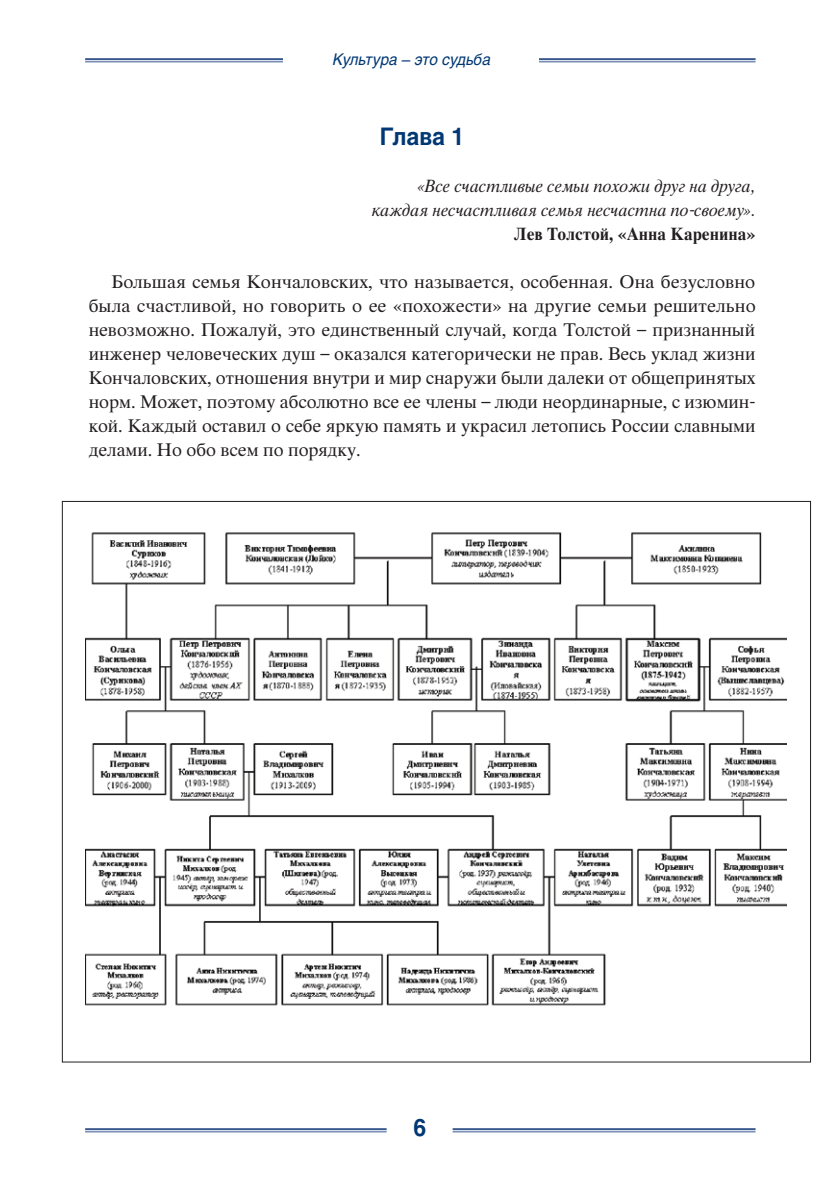
<style>
.page{position:relative;width:840px;height:1191px;background:#fff}
.page>*{position:absolute;margin:0;border:0;box-sizing:border-box;transform-origin:0 0}
.t1{font:700 24px "Helios C";color:#013874;scale:.95 1}
.Text_first{font:17.6px/24px "Thames C";color:#231f20;text-align:justify}
.Text_first-2{font:italic 17px "Thames C";color:#231f20;scale:.95 1}
.Text_first-3{font:700 17px "Thames C";color:#231f20;scale:.95 1}
.t2{font:italic 16px "Helios C";color:#013874;scale:.95 1}
</style>
<div class="page">
<hr style="left:85px;top:58px;width:670px;height:2px;background:#37578e">
<hr style="left:85px;top:61px;width:670px;height:1px;background:#37578e">
<hr style="left:85px;top:1128px;width:670px;height:2px;background:#37578e">
<hr style="left:85px;top:1131px;width:670px;height:1px;background:#37578e">
<div style="left:386px;top:1114px;width:66px;height:36px;background:#fff"></div>
<div style="left:283px;top:39px;width:256px;height:46px;background:#fff"></div>
<img style="left:86px;top:532px;width:700px;height:474px">
<p class="t2" style="left:332px;top:50px;width:168px">Культура – это судьба</p>
<p class="t1" style="left:379px;top:122px;width:91px">Глава 1</p>
<p class="Text_first-2" style="left:417px;top:176px;width:356px">«Все счастливые семьи похожи друг на друга,</p>
<p class="Text_first-2" style="left:372px;top:200px;width:404px">каждая несчастливая семья несчастна по-своему».</p>
<p class="Text_first-3" style="left:514px;top:224px;width:255px">Лев Толстой, «Анна Каренина»</p>
<p class="Text_first" style="left:89px;top:270px;width:668px;text-indent:23px">Большая семья Кончаловских, что называется, особенная. Она безусловно была счастливой, но говорить о ее «похожести» на другие семьи решительно невозможно. Пожалуй, это единственный случай, когда Толстой – признанный инженер человеческих душ – оказался категорически не прав. Весь уклад жизни Кончаловских, отношения внутри и мир снаружи были далеки от общепринятых норм. Может, поэтому абсолютно все ее члены – люди неординарные, с изюмин&shy;кой. Каждый оставил о себе яркую память и украсил летопись России славными делами. Но обо всем по порядку.</p>
<h1 class="t1" style="left:413px;top:1113px;width:15px">6</h1>
</div>
